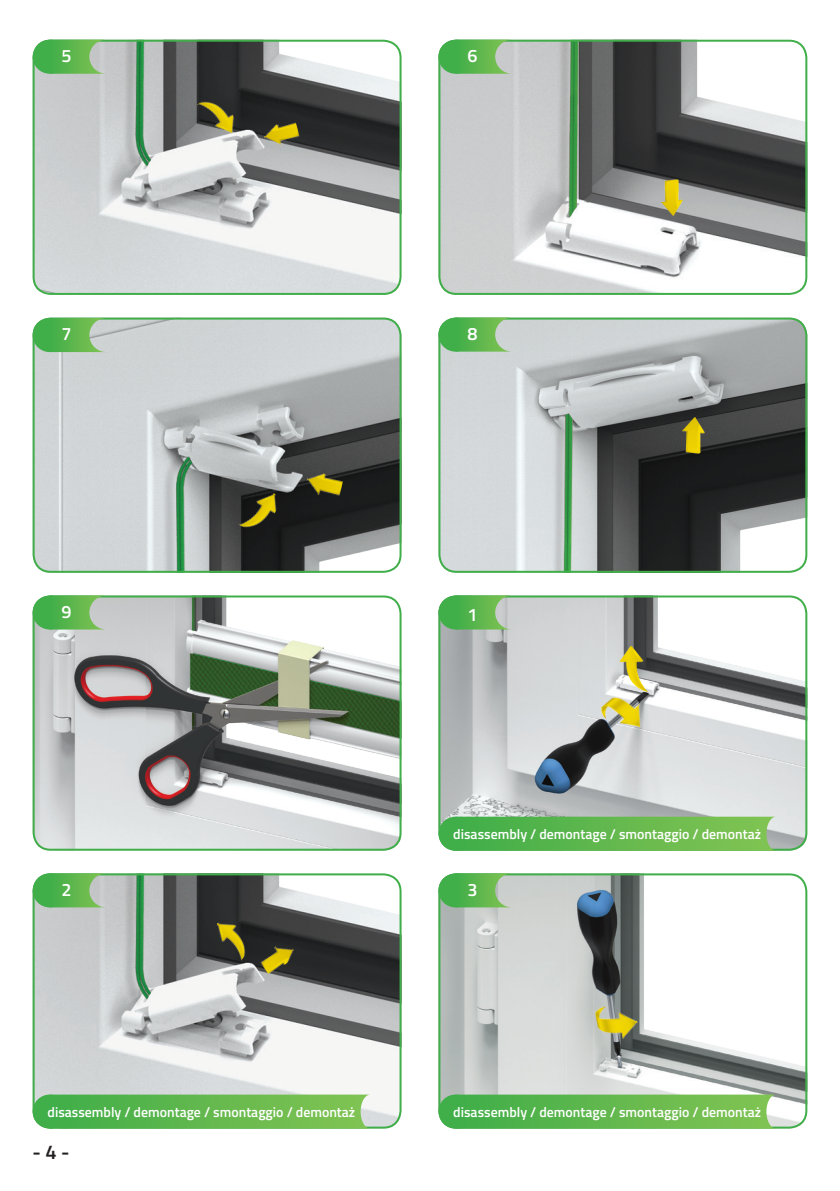
<style>
.page{position:relative;width:840px;height:1191px;background:#fff}
.page>*{position:absolute;margin:0;border:0;box-sizing:border-box;transform-origin:0 0}
.t1{font:600 20px "Titillium";color:#231f20}
.t2{font:600 18px "Titillium";color:#fff}
.t3{font:600 14px "Titillium";color:#fff}
</style>
<div class="page">
<img style="left:33px;top:873px;width:368px;height:255px">
<div style="left:33px;top:873px;width:368px;height:255px;border:2px solid #40ae49;border-radius:17px"></div>
<img style="left:441px;top:318px;width:365px;height:255px">
<div style="left:438px;top:317px;width:368px;height:256px;border:2px solid #40ae49;border-radius:17px"></div>
<img style="left:33px;top:598px;width:368px;height:252px">
<div style="left:33px;top:595px;width:368px;height:255px;border:2px solid #40ae49;border-radius:17px"></div>
<img style="left:33px;top:320px;width:368px;height:253px">
<div style="left:33px;top:317px;width:368px;height:256px;border:2px solid #40ae49;border-radius:17px"></div>
<div style="left:33px;top:318px;width:34px;height:34px;background:#40ae49;border-radius:50%"></div>
<svg style="left:54px;top:318px;width:52px;height:34px;background:#77bc6c"></svg>
<img style="left:441px;top:40px;width:365px;height:255px">
<div style="left:438px;top:40px;width:368px;height:255px;border:2px solid #40ae49;border-radius:17px"></div>
<img style="left:438px;top:595px;width:368px;height:255px">
<div style="left:438px;top:595px;width:368px;height:255px;border:2px solid #40ae49;border-radius:17px"></div>
<div style="left:438px;top:595px;width:34px;height:34px;background:#40ae49;border-radius:50%"></div>
<svg style="left:455px;top:595px;width:57px;height:34px"></svg>
<img style="left:237px;top:485px;width:46px;height:52px">
<img style="left:304px;top:470px;width:39px;height:29px">
<img style="left:682px;top:417px;width:22px;height:36px">
<img style="left:660px;top:179px;width:22px;height:36px">
<img style="left:33px;top:40px;width:368px;height:255px">
<div style="left:33px;top:40px;width:368px;height:255px;border:2px solid #40ae49;border-radius:17px"></div>
<img style="left:197px;top:91px;width:43px;height:50px">
<img style="left:261px;top:119px;width:39px;height:30px">
<img style="left:438px;top:873px;width:368px;height:255px">
<div style="left:438px;top:873px;width:368px;height:255px;border:2px solid #40ae49;border-radius:17px"></div>
<div style="left:33px;top:40px;width:34px;height:34px;background:#40ae49;border-radius:50%"></div>
<svg style="left:50px;top:40px;width:56px;height:34px"></svg>
<div style="left:438px;top:40px;width:34px;height:34px;background:#40ae49;border-radius:50%"></div>
<svg style="left:455px;top:40px;width:57px;height:34px"></svg>
<div style="left:438px;top:317px;width:34px;height:34px;background:#40ae49;border-radius:50%"></div>
<svg style="left:455px;top:317px;width:57px;height:34px"></svg>
<div style="left:33px;top:595px;width:34px;height:34px;background:#40ae49;border-radius:50%"></div>
<svg style="left:50px;top:595px;width:56px;height:34px"></svg>
<div style="left:33px;top:873px;width:34px;height:34px;background:#40ae49;border-radius:50%"></div>
<svg style="left:51px;top:873px;width:55px;height:34px"></svg>
<div style="left:438px;top:873px;width:34px;height:34px;background:#40ae49;border-radius:50%"></div>
<svg style="left:455px;top:873px;width:57px;height:34px"></svg>
<div style="left:33px;top:1094px;width:34px;height:34px;background:#40ae49;border-radius:50%"></div>
<svg style="left:50px;top:1094px;width:320px;height:34px;background:#66ba53"></svg>
<div style="left:438px;top:1094px;width:34px;height:34px;background:#40ae49;border-radius:50%"></div>
<svg style="left:455px;top:1094px;width:320px;height:34px;background:#66ba53"></svg>
<div style="left:438px;top:816px;width:34px;height:34px;background:#40ae49;border-radius:50%"></div>
<svg style="left:455px;top:816px;width:320px;height:34px;background:#65b852"></svg>
<img style="left:619px;top:646px;width:28px;height:41px">
<img style="left:207px;top:915px;width:49px;height:47px">
<img style="left:257px;top:938px;width:40px;height:38px">
<img style="left:594px;top:1001px;width:45px;height:42px">
<img style="left:598px;top:687px;width:52px;height:53px">
<p class="t2" style="left:62px;top:42px;width:12px">5</p>
<p class="t2" style="left:467px;top:42px;width:12px">6</p>
<p class="t2" style="left:62px;top:320px;width:12px">7</p>
<p class="t2" style="left:62px;top:598px;width:12px">9</p>
<p class="t2" style="left:467px;top:320px;width:12px">8</p>
<p class="t2" style="left:467px;top:601px;width:12px">1</p>
<p class="t3" style="left:453px;top:823px;width:309px">disassembly / demontage / smontaggio / demontaż</p>
<p class="t2" style="left:62px;top:876px;width:12px">2</p>
<p class="t2" style="left:467px;top:876px;width:12px">3</p>
<p class="t3" style="left:47px;top:1101px;width:309px">disassembly / demontage / smontaggio / demontaż</p>
<p class="t3" style="left:453px;top:1101px;width:309px">disassembly / demontage / smontaggio / demontaż</p>
<h1 class="t1" style="left:33px;top:1137px;width:38px">- 4 -</h1>
</div>
